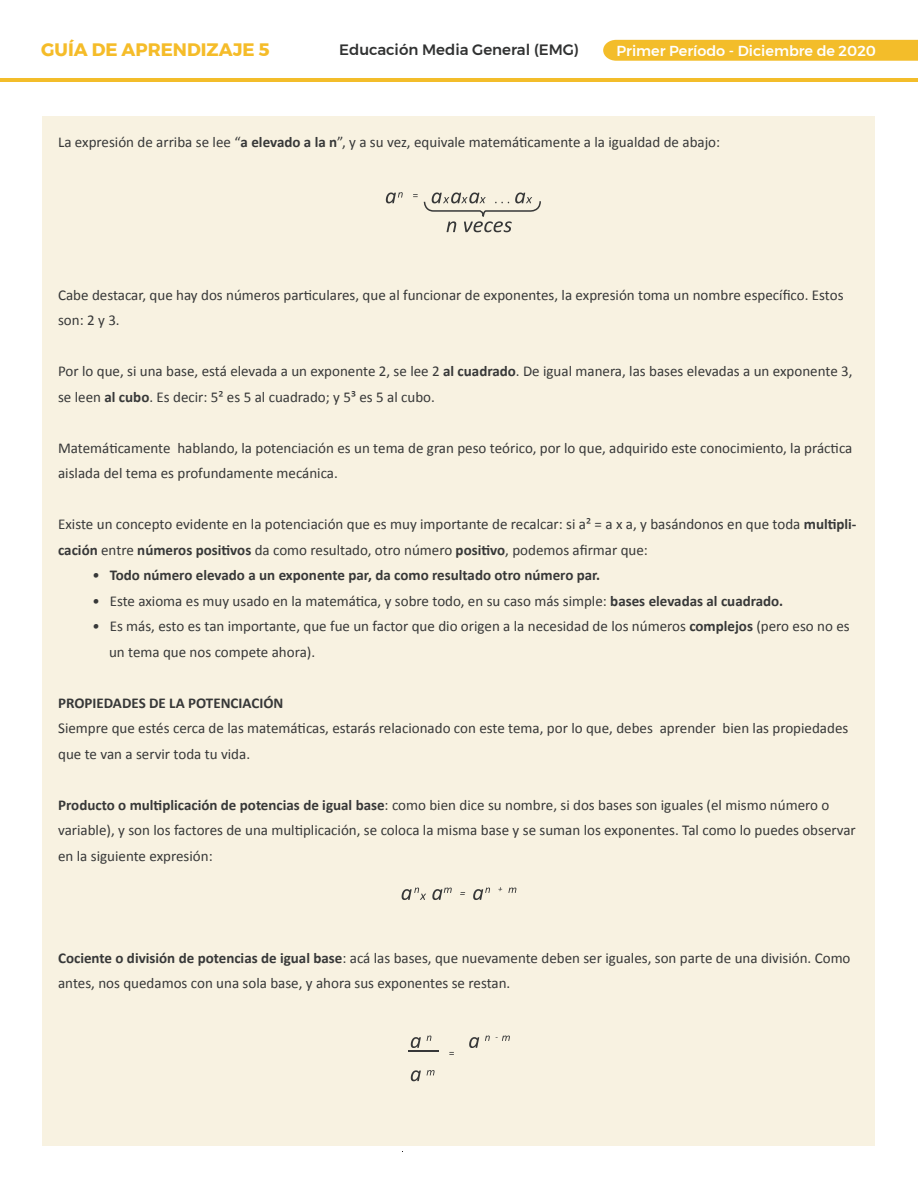
<style>
.page{position:relative;width:918px;height:1188px;background:#fff}
.page>*{position:absolute;margin:0;border:0;box-sizing:border-box;transform-origin:0 0}
.t1{font:700 18px "Montserrat";color:#f5bc29}
.t2{font:15px/25.5px "Calibri";color:#373838}
.t3{font:700 15px "Calibri";color:#373838}
.t4{font:500 15px "Montserrat";color:#313232}
.t5{font:500 14.4px "Montserrat";color:#fff}
.s1{font-weight:700}
.s2{font-weight:400;font-style:italic}
.s3{font-style:italic}
</style>
<div class="page">
<div style="left:603px;top:40px;width:315px;height:21px;background:#f3bd2a"></div>
<hr style="left:0;top:78px;width:918px;height:3px;background:#f3bd2a">
<div style="left:43px;top:116px;width:832px;height:1030px;background:#f8f2e1"></div>
<svg style="left:386px;top:192px;width:17px;height:11px"></svg>
<svg style="left:413px;top:193px;width:128px;height:39px"></svg>
<svg style="left:473px;top:888px;width:17px;height:12px"></svg>
<svg style="left:432px;top:888px;width:20px;height:12px"></svg>
<svg style="left:508px;top:888px;width:8px;height:5px"></svg>
<svg style="left:402px;top:888px;width:24px;height:12px"></svg>
<svg style="left:411px;top:1037px;width:10px;height:11px"></svg>
<svg style="left:469px;top:1037px;width:10px;height:11px"></svg>
<svg style="left:411px;top:1070px;width:10px;height:11px"></svg>
<svg style="left:427px;top:1036px;width:4px;height:5px"></svg>
<svg style="left:485px;top:1036px;width:5px;height:5px"></svg>
<svg style="left:427px;top:1070px;width:8px;height:5px"></svg>
<svg style="left:496px;top:1036px;width:14px;height:5px"></svg>
<hr style="left:408px;top:1050px;width:30px;height:2px;background:#373838">
<p class="t1" style="left:41px;top:39px;width:230px">GUÍA DE APRENDIZAJE 5</p>
<p class="t4" style="left:339px;top:43px;width:241px">Educación Media General (EMG)</p>
<p class="t5" style="left:616px;top:45px;width:261px">Primer Período - Diciembre de 2020</p>
<p class="t2" style="left:58px;top:129px;width:664px">La expresión de arriba se lee “<span class="s1">a elevado a la n</span>”, y a su vez, equivale matemáticamente a la igualdad de abajo:</p>
<p class="t2" style="left:58px;top:282px;width:787px">Cabe destacar, que hay dos números particulares, que al funcionar de exponentes, la expresión toma un nombre específico. Estos son: 2 y 3.</p>
<p class="t2" style="left:58px;top:359px;width:796px">Por lo que, si una base, está elevada a un exponente 2, se lee 2 <span class="s1">al cuadrado</span>. De igual manera, las bases elevadas a un exponente 3, se leen <span class="s1">al cubo</span>. Es decir: 5² es 5 al cuadrado; y 5³ es 5 al cubo.</p>
<p class="t2" style="left:58px;top:435px;width:796px">Matemáticamente hablando, la potenciación es un tema de gran peso teórico, por lo que, adquirido este conocimiento, la práctica aislada del tema es profundamente mecánica.</p>
<p class="t2" style="left:58px;top:512px;width:800px">Existe un concepto evidente en la potenciación que es muy importante de recalcar: si a² = a x a, y basándonos en que toda <span class="s1">multipli-</span></p>
<p class="t2" style="left:58px;top:537px;width:591px"><span class="s1">cación</span> entre <span class="s1">números positivos</span> da como resultado, otro número <span class="s1">positivo</span>, podemos afirmar que:</p>
<p class="t3" style="left:92px;top:566px;width:510px"><span class="s2">ï</span> Todo número elevado a un exponente par, da como resultado otro número par.</p>
<p class="t2" style="left:92px;top:588px;width:693px"><span class="s3">ï</span> Este axioma es muy usado en la matemática, y sobre todo, en su caso más simple: <span class="s1">bases elevadas al cuadrado.</span></p>
<p class="t2" style="left:92px;top:614px;width:759px"><span class="s3">ï</span> Es más, esto es tan importante, que fue un factor que dio origen a la necesidad de los números <span class="s1">complejos</span> (pero eso no es</p>
<p class="t2" style="left:109px;top:639px;width:208px">un tema que nos compete ahora).</p>
<p class="t3" style="left:58px;top:695px;width:227px">PROPIEDADES DE LA POTENCIACIÓN</p>
<p class="t2" style="left:58px;top:716px;width:792px">Siempre que estés cerca de las matemáticas, estarás relacionado con este tema, por lo que, debes aprender bien las propiedades que te van a servir toda tu vida.</p>
<p class="t2" style="left:58px;top:792px;width:799px"><span class="s1">Producto o multiplicación de potencias de igual base</span>: como bien dice su nombre, si dos bases son iguales (el mismo número o variable), y son los factores de una multiplicación, se coloca la misma base y se suman los exponentes. Tal como lo puedes observar en la siguiente expresión:</p>
<p class="t2" style="left:58px;top:945px;width:794px"><span class="s1">Cociente o división de potencias de igual base</span>: acá las bases, que nuevamente deben ser iguales, son parte de una división. Como antes, nos quedamos con una sola base, y ahora sus exponentes se restan.</p>
</div>
